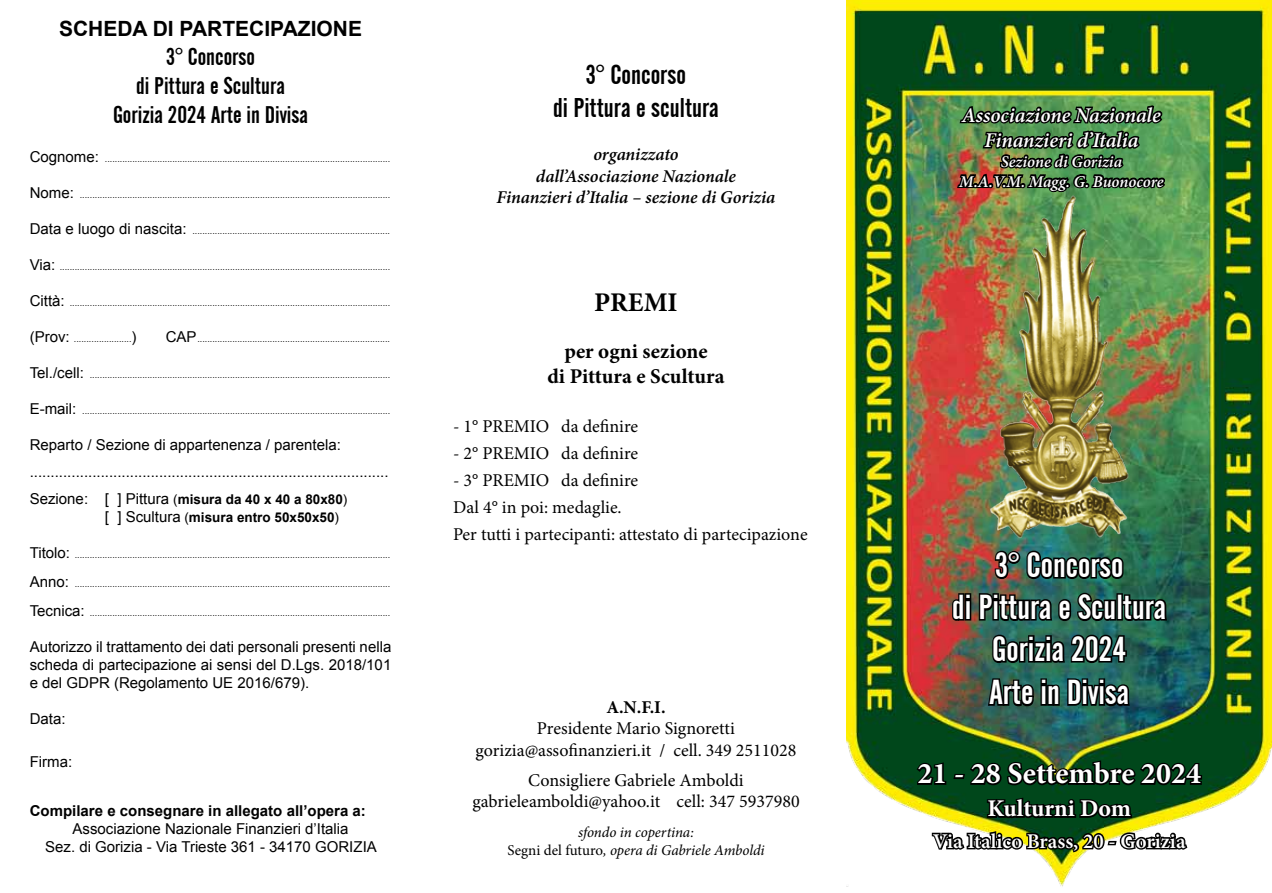
<style>
.page{position:relative;width:1272px;height:893px;background:#fff}
.page>*{position:absolute;margin:0;border:0;box-sizing:border-box;transform-origin:0 0}
.t1{font:34.5px/42.5px "Alternate Gothic No 2 BT";color:#fff;text-align:center}
.t2{font:700 30px "Minion Pro";color:#fff}
.t3{font:27px/32.4px "Alternate Gothic No 2 BT";color:#000;text-align:center}
.t4{font:700 27px "Minion Pro";color:#000}
.t5{font:24px/28.8px "Alternate Gothic No 2 BT";color:#000;text-align:center}
.t6{font:700 24px "Minion Pro";color:#fff}
.t7{font:italic 600 21px/25.2px "Minion Pro";color:#fff;text-align:center}
.t8{font:700 21px/25.2px "Minion Pro";color:#000;text-align:center}
.t9{font:600 21px "Minion Pro";color:#fff}
.t10{font:700 21px "Arial";color:#000}
.t11{font:18px/27px "Minion Pro";color:#000;text-align:center}
.t12{font:italic 600 18px/21.6px "Minion Pro";color:#000;text-align:center}
.t13{font:700 18px "Minion Pro";color:#000}
.t14{font:italic 600 16.5px/19.8px "Minion Pro";color:#fff;text-align:center}
.t15{font:15px/18px "Arial";color:#000}
.t16{font:italic 15px/18px "Minion Pro";letter-spacing:-.01em;color:#000;text-align:center}
.t17{font:700 15px "Arial";color:#000}
.t18{font:700 13.5px/18px "Arial";color:#000}
.t19{font:9px "Arial";color:#000}
.s1{font-size:15px}
.s2{font-weight:400;font-size:15px}
.s3{font-weight:400}
.s4{font-style:normal}
</style>
<div class="page">
<img style="left:846px;top:0;width:425px;height:887px">
<svg style="left:914px;top:758px;width:289px;height:29px;background:#04290f"></svg>
<svg style="left:985px;top:796px;width:148px;height:24px;background:#00200c"></svg>
<svg style="left:930px;top:829px;width:259px;height:32px"></svg>
<img style="left:992px;top:548px;width:133px;height:33px">
<svg style="left:949px;top:592px;width:17px;height:31px"></svg>
<div style="left:964px;top:593px;width:7px;height:6px;border:3px solid #000"></div>
<div style="left:964px;top:600px;width:7px;height:21px;border:3px solid #000"></div>
<svg style="left:977px;top:591px;width:191px;height:74px;background:#193d34"></svg>
<svg style="left:986px;top:677px;width:49px;height:31px;background:#152b25"></svg>
<div style="left:1040px;top:678px;width:6px;height:7px;border:3px solid #000"></div>
<div style="left:1040px;top:685px;width:6px;height:21px;border:3px solid #000"></div>
<svg style="left:1045px;top:676px;width:86px;height:32px;background:#102e2a"></svg>
<img style="left:955px;top:70px;width:212px;height:149px">
<img style="left:987px;top:193px;width:144px;height:347px">
<h3 class="t10" style="left:59px;top:14px;width:304px">SCHEDA DI PARTECIPAZIONE</h3>
<h3 class="t5" style="left:113px;top:42px;width:197px">3° Concorso<br>di Pittura e Scultura<br>Gorizia 2024 Arte in Divisa</h3>
<p class="t19" style="left:30px;top:153px;width:362px"><span class="s1">Cognome:</span> ..................................................................................................................</p>
<p class="t19" style="left:30px;top:189px;width:362px"><span class="s1">Nome:</span> ............................................................................................................................</p>
<p class="t19" style="left:30px;top:225px;width:362px"><span class="s1">Data e luogo di nascita:</span> ...............................................................................</p>
<p class="t19" style="left:30px;top:261px;width:362px"><span class="s1">Via:</span> ....................................................................................................................................</p>
<p class="t19" style="left:30px;top:297px;width:362px"><span class="s1">Città:</span> ................................................................................................................................</p>
<p class="t19" style="left:30px;top:333px;width:108px"><span class="s1">(Prov:</span> .......................<span class="s1">)</span></p>
<p class="t19" style="left:166px;top:333px;width:226px"><span class="s1">CAP</span>.............................................................................</p>
<p class="t19" style="left:30px;top:369px;width:362px"><span class="s1">Tel./cell:</span> ........................................................................................................................</p>
<p class="t19" style="left:30px;top:405px;width:362px"><span class="s1">E-mail:</span> ...........................................................................................................................</p>
<h3 class="t15" style="left:30px;top:431px;width:360px;line-height:27px">Reparto / Sezione di appartenenza / parentela: ......................................................................................</h3>
<h3 class="t18" style="left:105px;top:491px;width:244px;text-indent:-75px"><span class="s2">Sezione: [ ] Pittura</span> <span class="s3">(</span>misura da 40 x 40 a 80x80<span class="s3">) </span><span class="s2">[ ] Scultura</span> <span class="s3">(</span>misura entro 50x50x50<span class="s3">)</span></h3>
<p class="t19" style="left:30px;top:549px;width:362px"><span class="s1">Titolo:</span> ..............................................................................................................................</p>
<p class="t19" style="left:30px;top:578px;width:362px"><span class="s1">Anno:</span> ..............................................................................................................................</p>
<p class="t19" style="left:30px;top:606px;width:362px"><span class="s1">Tecnica:</span> ........................................................................................................................</p>
<h3 class="t15" style="left:30px;top:637px;width:363px;text-align:justify">Autorizzo il trattamento dei dati personali presenti nella scheda di partecipazione ai sensi del D.Lgs. 2018/101 e del GDPR (Regolamento UE 2016/679).</h3>
<h3 class="t15" style="left:30px;top:709px;width:37px">Data:</h3>
<h3 class="t15" style="left:30px;top:752px;width:44px">Firma:</h3>
<h3 class="t17" style="left:30px;top:800px;width:337px">Compilare e consegnare in allegato all’opera a:</h3>
<h3 class="t15" style="left:45px;top:819px;width:333px;text-align:center">Associazione Nazionale Finanzieri d’Italia<br>Sez. di Gorizia - Via Trieste 361 - 34170 GORIZIA</h3>
<h3 class="t3" style="left:553px;top:59px;width:167px">3° Concorso<br>di Pittura e scultura</h3>
<h3 class="t12" style="left:496px;top:143px;width:280px">organizzato<br>dall’Associazione Nazionale<br>Finanzieri d’Italia – sezione di Gorizia</h3>
<h3 class="t4" style="left:594px;top:283px;width:85px">PREMI</h3>
<h3 class="t8" style="left:547px;top:338px;width:178px">per ogni sezione<br>di Pittura e Scultura</h3>
<h3 class="t11" style="left:453px;top:413px;width:187px">- 1° PREMIO da definire</h3>
<h3 class="t11" style="left:453px;top:440px;width:187px">- 2° PREMIO da definire</h3>
<h3 class="t11" style="left:453px;top:467px;width:356px;text-align:left">- 3° PREMIO da definire<br>Dal 4° in poi: medaglie.<br>Per tutti i partecipanti: attestato di partecipazione</h3>
<h3 class="t13" style="left:606px;top:694px;width:61px">A.N.F.I.</h3>
<h3 class="t11" style="left:475px;top:718px;width:322px;line-height:21.6px">Presidente Mario Signoretti gorizia@assofinanzieri.it / cell. 349 2511028</h3>
<h3 class="t11" style="left:472px;top:769px;width:329px;line-height:21.6px">Consigliere Gabriele Amboldi gabrieleamboldi@yahoo.it cell: 347 5937980</h3>
<h3 class="t16" style="left:507px;top:824px;width:258px">sfondo in copertina:<br><span class="s4">Segni del futuro</span>, opera di Gabriele Amboldi</h3>
<h3 class="t7" style="left:961px;top:102px;width:200px">Associazione Nazionale<br>Finanzieri d’Italia</h3>
<h3 class="t14" style="left:959px;top:151px;width:206px">Sezione di Gorizia<br>M.A.V.M. Magg. G. Buonocore</h3>
<h1 class="t1" style="left:952px;top:544px;width:215px">3° Concorso<br>di Pittura e Scultura<br>Gorizia 2024<br>Arte in Divisa</h1>
<h2 class="t2" style="left:917px;top:753px;width:285px">21 - 28 Settembre 2024</h2>
<h3 class="t6" style="left:987px;top:792px;width:145px">Kulturni Dom</h3>
<h3 class="t9" style="left:933px;top:827px;width:254px">Via Italico Brass, 20 - Gorizia</h3>
</div>
